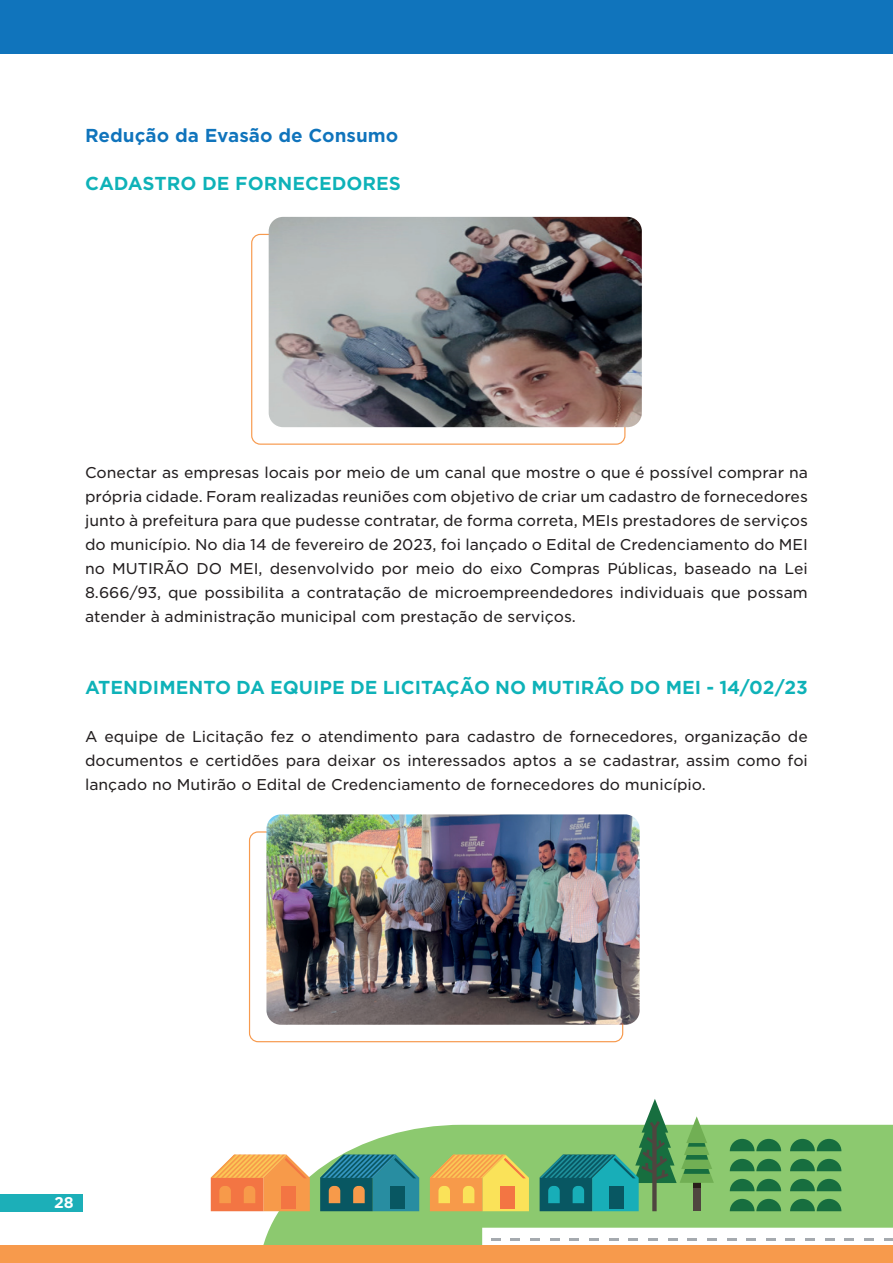
<style>
.page{position:relative;width:893px;height:1263px;background:#fff}
.page>*{position:absolute;margin:0;border:0;box-sizing:border-box;transform-origin:0 0}
.t1{font:700 18px "Gotham S Sm";color:#0eb2b8}
.t2{font:700 18px "Gotham S Sm";color:#1074bc}
.t3{font:15px/24px "Gotham S Sm";color:#231f20;text-align:justify}
.t4{font:700 15px "Gotham S Sm";color:#fff}
</style>
<div class="page">
<svg style="left:260px;top:1125px;width:633px;height:121px;fill:#8cc96f"></svg>
<svg style="left:430px;top:1155px;width:52px;height:56px;background:#eeae50"></svg>
<svg style="left:320px;top:1155px;width:99px;height:56px;background:#357e82"></svg>
<svg style="left:211px;top:1155px;width:99px;height:56px;background:#f69c5a"></svg>
<svg style="left:540px;top:1099px;width:174px;height:36px"></svg>
<svg style="left:482px;top:1135px;width:411px;height:111px;background:#86ba7e"></svg>
<svg style="left:884px;top:1238px;width:9px;height:2px"></svg>
<svg style="left:864px;top:1238px;width:10px;height:2px"></svg>
<svg style="left:844px;top:1238px;width:10px;height:2px"></svg>
<svg style="left:825px;top:1238px;width:10px;height:2px"></svg>
<svg style="left:805px;top:1238px;width:10px;height:2px"></svg>
<svg style="left:785px;top:1238px;width:10px;height:2px"></svg>
<svg style="left:766px;top:1238px;width:10px;height:2px"></svg>
<svg style="left:746px;top:1238px;width:10px;height:2px"></svg>
<svg style="left:727px;top:1238px;width:9px;height:2px"></svg>
<svg style="left:707px;top:1238px;width:10px;height:2px"></svg>
<svg style="left:687px;top:1238px;width:10px;height:2px"></svg>
<svg style="left:668px;top:1238px;width:9px;height:2px"></svg>
<svg style="left:648px;top:1238px;width:10px;height:2px"></svg>
<svg style="left:628px;top:1238px;width:10px;height:2px"></svg>
<svg style="left:609px;top:1238px;width:9px;height:2px"></svg>
<svg style="left:589px;top:1238px;width:10px;height:2px"></svg>
<svg style="left:569px;top:1238px;width:10px;height:2px"></svg>
<svg style="left:550px;top:1238px;width:10px;height:2px"></svg>
<svg style="left:530px;top:1238px;width:10px;height:2px"></svg>
<svg style="left:510px;top:1238px;width:10px;height:2px"></svg>
<svg style="left:491px;top:1238px;width:10px;height:2px"></svg>
<div style="left:0;top:1246px;width:893px;height:17px;background:#f79a4c"></div>
<div style="left:0;top:1194px;width:83px;height:18px;background:#1cafb8"></div>
<div style="left:0;top:0;width:893px;height:54px;background:#1074bc"></div>
<img style="left:269px;top:217px;width:373px;height:210px">
<img style="left:266px;top:814px;width:374px;height:211px">
<p class="t2" style="left:85px;top:123px;width:315px">Redução da Evasão de Consumo</p>
<p class="t1" style="left:85px;top:171px;width:318px">CADASTRO DE FORNECEDORES</p>
<p class="t3" style="left:85px;top:460px;width:724px">Conectar as empresas locais por meio de um canal que mostre o que é possível comprar na própria cidade. Foram realizadas reuniões com objetivo de criar um cadastro de fornecedores junto à prefeitura para que pudesse contratar, de forma correta, MEIs prestadores de serviços do município. No dia 14 de fevereiro de 2023, foi lançado o Edital de Credenciamento do MEI no MUTIRÃO DO MEI, desenvolvido por meio do eixo Compras Públicas, baseado na Lei 8.666/93, que possibilita a contratação de microempreendedores individuais que possam atender à administração municipal com prestação de serviços.</p>
<p class="t1" style="left:85px;top:675px;width:724px">ATENDIMENTO DA EQUIPE DE LICITAÇÃO NO MUTIRÃO DO MEI - 14/02/23</p>
<p class="t3" style="left:85px;top:724px;width:724px">A equipe de Licitação fez o atendimento para cadastro de fornecedores, organização de documentos e certidões para deixar os interessados aptos a se cadastrar, assim como foi lançado no Mutirão o Edital de Credenciamento de fornecedores do município.</p>
<p class="t4" style="left:54px;top:1192px;width:21px">28</p>
</div>
